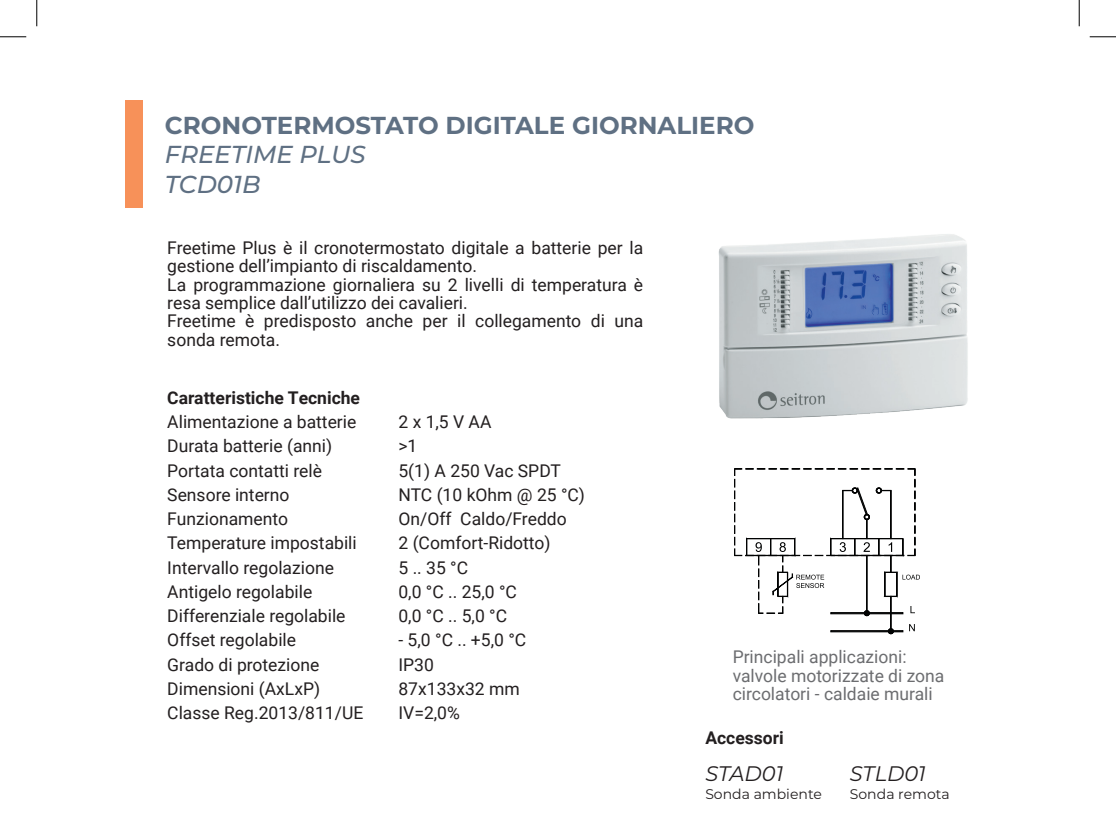
<style>
.page{position:relative;width:1116px;height:837px;background:#fff}
.page>*{position:absolute;margin:0;border:0;box-sizing:border-box;transform-origin:0 0}
.t1{font:700 24.5px "Montserrat";color:#5f7083}
.t2{font:italic 500 24.5px/29.4px "Montserrat";color:#5f7083}
.t3{font:italic 21px "Montserrat";color:#231f20}
.t4{font:17.5px/18.4px "Roboto";color:#231f20}
.t5{font:17.5px/18.4px "Roboto";color:#6c6d70}
.t6{font:700 17.5px "Roboto";color:#231f20}
.t7{font:14px "Montserrat";color:#231f20}
</style>
<div class="page">
<img style="left:718px;top:234px;width:250px;height:185px">
<svg style="left:830px;top:628px;width:72px;height:5px"></svg>
<svg style="left:909px;top:624px;width:5px;height:7px"></svg>
<div style="left:890px;top:596px;width:1px;height:35px;border:1px solid #010202"></div>
<svg style="left:734px;top:468px;width:185px;height:147px"></svg>
<div style="left:126px;top:100px;width:17px;height:108px;background:#f79159"></div>
<svg style="left:0;top:36px;width:26px;height:1px"></svg>
<svg style="left:1089px;top:36px;width:26px;height:1px"></svg>
<svg style="left:36px;top:0;width:1px;height:26px"></svg>
<svg style="left:1078px;top:0;width:1px;height:26px"></svg>
<h1 class="t1" style="left:165px;top:107px;width:591px">CRONOTERMOSTATO DIGITALE GIORNALIERO</h1>
<h1 class="t2" style="left:165px;top:139px;width:202px">FREETIME PLUS<br>TCD01B</h1>
<p class="t4" style="left:167px;top:238px;width:477px">Freetime Plus è il cronotermostato digitale a batterie per la gestione dell’impianto di riscaldamento.<br>La programmazione giornaliera su 2 livelli di temperatura è resa semplice dall’utilizzo dei cavalieri.<br>Freetime è predisposto anche per il collegamento di una sonda remota.</p>
<p class="t6" style="left:167px;top:385px;width:194px">Caratteristiche Tecniche</p>
<p class="t4" style="left:167px;top:413px;width:190px">Alimentazione a batterie</p>
<p class="t4" style="left:398px;top:413px;width:94px">2 x 1,5 V AA</p>
<p class="t4" style="left:167px;top:437px;width:166px">Durata batterie (anni)</p>
<p class="t4" style="left:398px;top:437px;width:20px">&gt;1</p>
<p class="t4" style="left:167px;top:461px;width:156px">Portata contatti relè</p>
<p class="t4" style="left:398px;top:461px;width:164px">5(1) A 250 Vac SPDT</p>
<p class="t4" style="left:167px;top:485px;width:124px">Sensore interno</p>
<p class="t4" style="left:398px;top:485px;width:188px">NTC (10 kOhm @ 25 °C)</p>
<p class="t4" style="left:167px;top:509px;width:122px">Funzionamento</p>
<p class="t4" style="left:398px;top:509px;width:170px">On/Off Caldo/Freddo</p>
<p class="t4" style="left:167px;top:534px;width:191px">Temperature impostabili</p>
<p class="t4" style="left:398px;top:534px;width:153px">2 (Comfort-Ridotto)</p>
<p class="t4" style="left:167px;top:558px;width:168px">Intervallo regolazione</p>
<p class="t4" style="left:398px;top:558px;width:71px">5 .. 35 °C</p>
<p class="t4" style="left:167px;top:582px;width:146px">Antigelo regolabile</p>
<p class="t4" style="left:398px;top:582px;width:120px">0,0 °C .. 25,0 °C</p>
<p class="t4" style="left:167px;top:606px;width:180px">Differenziale regolabile</p>
<p class="t4" style="left:398px;top:606px;width:110px">0,0 °C .. 5,0 °C</p>
<p class="t4" style="left:167px;top:631px;width:130px">Offset regolabile</p>
<p class="t4" style="left:398px;top:631px;width:129px">- 5,0 °C .. +5,0 °C</p>
<p class="t4" style="left:167px;top:655px;width:154px">Grado di protezione</p>
<p class="t4" style="left:398px;top:655px;width:37px">IP30</p>
<p class="t4" style="left:167px;top:679px;width:154px">Dimensioni (AxLxP)</p>
<p class="t4" style="left:398px;top:679px;width:123px">87x133x32 mm</p>
<p class="t4" style="left:167px;top:703px;width:197px">Classe Reg.2013/811/UE</p>
<p class="t4" style="left:398px;top:703px;width:63px">IV=2,0%</p>
<p class="t5" style="left:732px;top:648px;width:213px">Principali applicazioni: valvole motorizzate di zona circolatori - caldaie murali</p>
<p class="t6" style="left:705px;top:725px;width:80px">Accessori</p>
<p class="t3" style="left:705px;top:759px;width:79px">STAD01</p>
<p class="t7" style="left:705px;top:784px;width:118px">Sonda ambiente</p>
<p class="t3" style="left:849px;top:759px;width:77px">STLD01</p>
<p class="t7" style="left:849px;top:784px;width:101px">Sonda remota</p>
</div>
